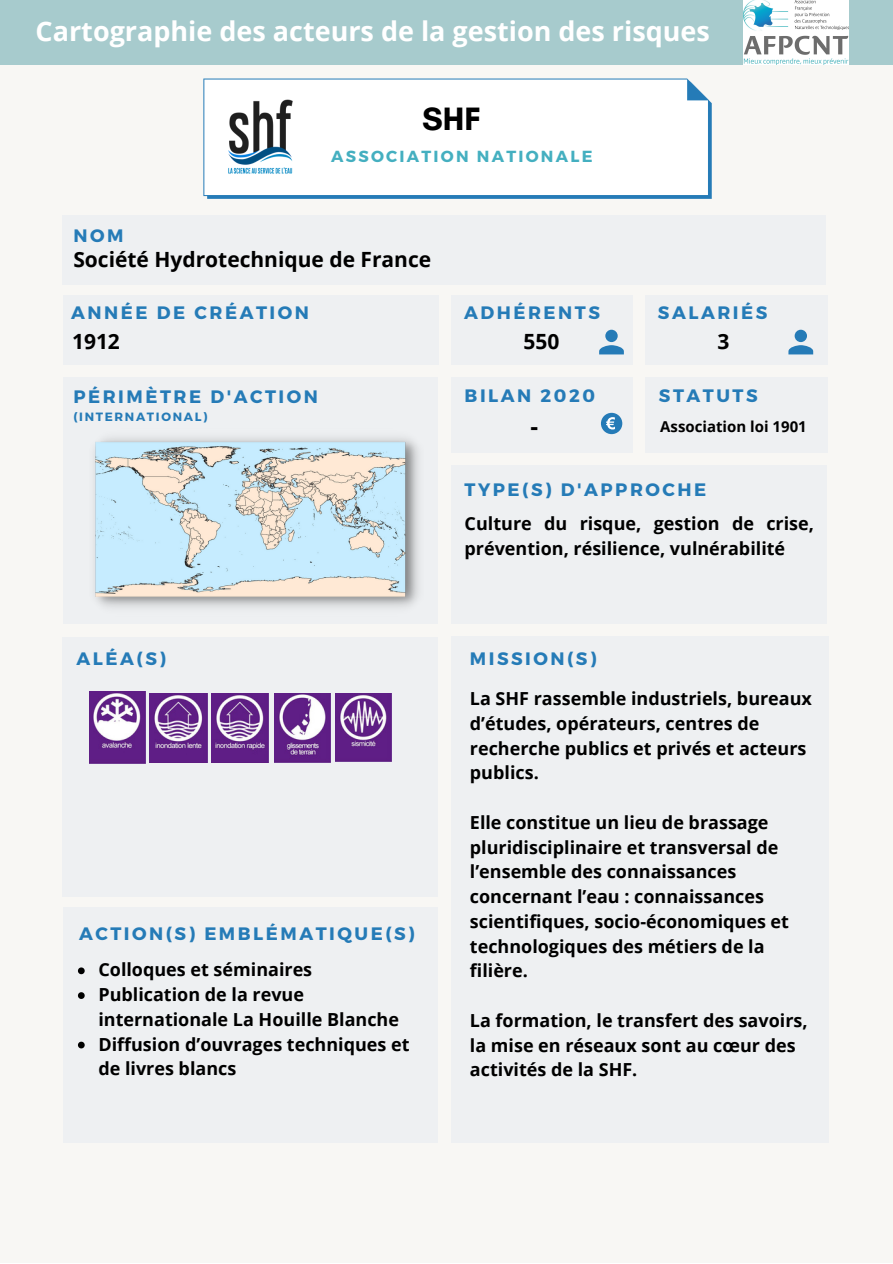
<style>
.page{position:relative;width:893px;height:1264px;background:#fff}
.page>*{position:absolute;margin:0;border:0;box-sizing:border-box;transform-origin:0 0}
.t1{font:700 33px "Glacial Indifference";color:#000}
.t2{font:700 27px "Open Sans";color:#fff}
.t3{font:700 24px "Open Sans";color:#000}
.t4{font:700 21px "Open Sans";color:#000}
.t5{font:700 18px/24.8px "Open Sans";color:#000}
.t6{font:700 18px "Montserrat";letter-spacing:.14em;color:#257bb7}
.t7{font:700 16.05px "Montserrat";letter-spacing:.14em;color:#44afc0}
.t8{font:700 15px "Open Sans";color:#000}
.t9{font:700 12px "Montserrat";letter-spacing:.14em;color:#257bb7}
</style>
<div class="page">
<div style="left:0;top:0;width:892px;height:1262px;background:#f8f7f4"></div>
<div style="left:63px;top:907px;width:375px;height:235px;background:#eef0f2"></div>
<div style="left:63px;top:295px;width:375px;height:69px;background:#eef0f2"></div>
<div style="left:451px;top:295px;width:181px;height:69px;background:#eef0f2"></div>
<div style="left:451px;top:377px;width:181px;height:76px;background:#eef0f2"></div>
<div style="left:451px;top:465px;width:376px;height:158px;background:#eef0f2"></div>
<div style="left:63px;top:377px;width:374px;height:247px;background:#eef0f2"></div>
<div style="left:63px;top:636px;width:375px;height:260px;background:#eef0f2"></div>
<div style="left:63px;top:215px;width:763px;height:70px;background:#eef0f2"></div>
<div style="left:451px;top:636px;width:378px;height:506px;background:#eef0f2"></div>
<div style="left:601px;top:413px;width:21px;height:21px;background:#257bb7;border-radius:50%"></div>
<svg style="left:606px;top:417px;width:9px;height:12px"></svg>
<div style="left:645px;top:295px;width:182px;height:69px;background:#eef0f2"></div>
<svg style="left:599px;top:330px;width:24px;height:24px"></svg>
<svg style="left:788px;top:330px;width:25px;height:24px"></svg>
<div style="left:645px;top:377px;width:183px;height:76px;background:#eef0f2"></div>
<svg style="left:207px;top:100px;width:504px;height:99px;fill:#257bb7"></svg>
<div style="left:203px;top:78px;width:506px;height:118px;background:#fff"></div>
<img style="left:150px;top:693px;width:57px;height:69px">
<img style="left:211px;top:693px;width:58px;height:69px">
<img style="left:274px;top:693px;width:57px;height:69px">
<img style="left:336px;top:693px;width:55px;height:69px">
<img style="left:222px;top:89px;width:79px;height:91px">
<img style="left:89px;top:691px;width:56px;height:72px">
<div style="left:0;top:0;width:892px;height:64px;background:#a7cbcd"></div>
<img style="left:743px;top:0;width:105px;height:64px">
<svg style="left:78px;top:967px;width:7px;height:7px"></svg>
<svg style="left:78px;top:992px;width:7px;height:6px"></svg>
<svg style="left:78px;top:1041px;width:7px;height:7px"></svg>
<img style="left:94px;top:437px;width:325px;height:171px">
<h2 class="t2" style="left:36px;top:12px;width:676px">Cartographie des acteurs de la gestion des risques</h2>
<h1 class="t1" style="left:422px;top:98px;width:60px">SHF</h1>
<p class="t7" style="left:331px;top:145px;width:263px">ASSOCIATION NATIONALE</p>
<p class="t6" style="left:73px;top:224px;width:52px">NOM</p>
<p class="t4" style="left:73px;top:244px;width:359px">Société Hydrotechnique de France</p>
<h3 class="t3" style="left:72px;top:244px;width:128px">Atmoterra</h3>
<p class="t6" style="left:71px;top:301px;width:239px">ANNÉE DE CRÉATION</p>
<p class="t6" style="left:464px;top:301px;width:137px">ADHÉRENTS</p>
<p class="t4" style="left:72px;top:326px;width:49px">1912</p>
<p class="t4" style="left:523px;top:326px;width:37px">550</p>
<p class="t6" style="left:73px;top:384px;width:246px">PÉRIMÈTRE D'ACTION</p>
<p class="t9" style="left:73px;top:408px;width:136px">(INTERNATIONAL)</p>
<p class="t6" style="left:464px;top:383px;width:132px">BILAN 2020</p>
<h3 class="t3" style="left:530px;top:409px;width:9px">-</h3>
<p class="t6" style="left:658px;top:301px;width:111px">SALARIÉS</p>
<p class="t4" style="left:717px;top:326px;width:13px">3</p>
<p class="t6" style="left:659px;top:383px;width:100px">STATUTS</p>
<p class="t8" style="left:660px;top:416px;width:148px">Association loi 1901</p>
<p class="t6" style="left:464px;top:477px;width:243px">TYPE(S) D'APPROCHE</p>
<p class="t6" style="left:77px;top:647px;width:91px">ALÉA(S)</p>
<p class="t6" style="left:79px;top:921px;width:337px">ACTION(S) EMBLÉMATIQUE(S)</p>
<p class="t5" style="left:98px;top:957px;width:313px">Colloques et séminaires<br>Publication de la revue internationale La Houille Blanche<br>Diffusion d’ouvrages techniques et de livres blancs</p>
<p class="t5" style="left:464px;top:511px;width:351px">Culture du risque, gestion de crise, prévention, résilience, vulnérabilité</p>
<p class="t6" style="left:470px;top:647px;width:128px">MISSION(S)</p>
<p class="t5" style="left:470px;top:686px;width:343px">La SHF rassemble industriels, bureaux d’études, opérateurs, centres de recherche publics et privés et acteurs publics.</p>
<p class="t5" style="left:470px;top:809px;width:320px">Elle constitue un lieu de brassage pluridisciplinaire et transversal de l’ensemble des connaissances concernant l’eau : connaissances scientifiques, socio-économiques et technologiques des métiers de la filière.</p>
<p class="t5" style="left:470px;top:1007px;width:339px">La formation, le transfert des savoirs, la mise en réseaux sont au cœur des activités de la SHF.</p>
</div>
